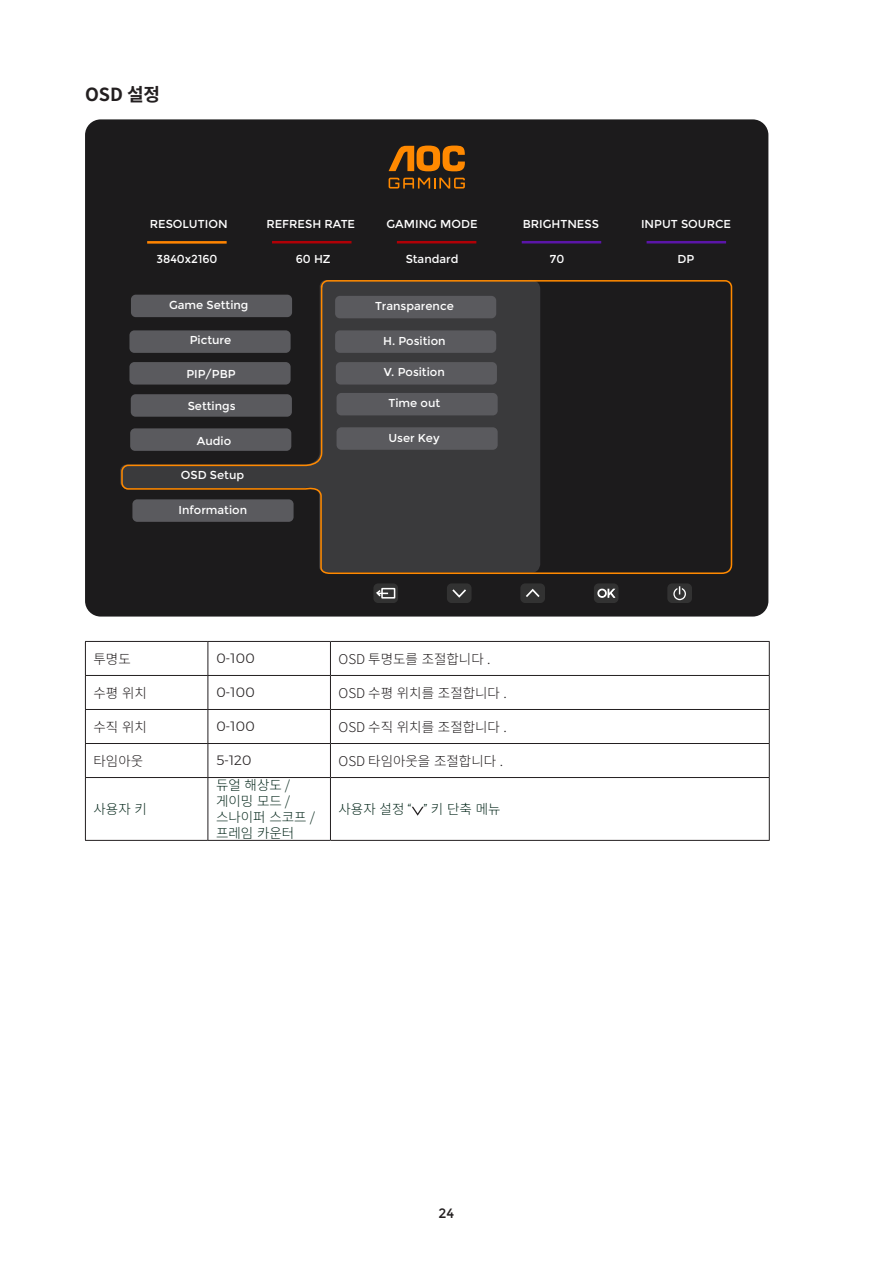
<style>
.page{position:relative;width:893px;height:1263px;background:#fff}
.page>*{position:absolute;margin:0;border:0;box-sizing:border-box;transform-origin:0 0}
.Heading_3{font:100 18px "Noto Sans KR";color:#231f20}
.无间隔{font:100 13.5px "Noto Sans KR";color:#231f20}
.无间隔-2{font:100 13.5px/16.2px "Noto Sans KR";color:#0c2d21}
.无间隔-3{font:300 13.5px "Montserrat";color:#231f20}
.正文_text-1{font:100 13.5px "Noto Sans KR";color:#0c2d21}
.t1{font:13.5px "Montserrat";color:#231f20}
.t2{font:11.55px "Montserrat";color:#fff}
.s1{font-family:"Montserrat";font-weight:300}
</style>
<div class="page">
<div style="left:85px;top:119px;width:683px;height:497px;background:#1c1b1c;border-radius:16px"></div>
<svg style="left:389px;top:178px;width:76px;height:11px"></svg>
<svg style="left:389px;top:146px;width:76px;height:25px"></svg>
<hr style="left:147px;top:241px;width:80px;height:3px;background:#ff8400">
<hr style="left:272px;top:241px;width:79px;height:2px;background:#b00006">
<hr style="left:397px;top:241px;width:79px;height:2px;background:#b00006">
<hr style="left:522px;top:241px;width:79px;height:2px;background:#5a15a8">
<hr style="left:647px;top:241px;width:79px;height:2px;background:#5a15a8">
<div style="left:447px;top:583px;width:25px;height:20px;background:#383838;border-radius:5px"></div>
<svg style="left:452px;top:589px;width:14px;height:9px"></svg>
<div style="left:520px;top:583px;width:25px;height:20px;background:#383838;border-radius:5px"></div>
<svg style="left:526px;top:589px;width:14px;height:8px"></svg>
<div style="left:594px;top:583px;width:24px;height:20px;background:#383838;border-radius:5px"></div>
<svg style="left:597px;top:588px;width:19px;height:10px"></svg>
<div style="left:667px;top:583px;width:25px;height:20px;background:#383838;border-radius:5px"></div>
<svg style="left:673px;top:586px;width:13px;height:14px"></svg>
<div style="left:373px;top:583px;width:25px;height:20px;background:#383838;border-radius:5px"></div>
<div style="left:381px;top:588px;width:14px;height:11px;border:2px solid #fff"></div>
<svg style="left:376px;top:588px;width:14px;height:10px"></svg>
<svg style="left:120px;top:280px;width:613px;height:294px"></svg>
<div style="left:337px;top:427px;width:161px;height:23px;background:#5a5a5e;border-radius:5px"></div>
<hr style="left:85px;top:641px;width:123px;height:1px;background:#231f20">
<hr style="left:85px;top:642px;width:1px;height:33px;background:#231f20">
<hr style="left:208px;top:641px;width:122px;height:1px;background:#231f20">
<hr style="left:208px;top:642px;width:1px;height:33px;background:#231f20">
<hr style="left:330px;top:641px;width:440px;height:1px;background:#231f20">
<hr style="left:330px;top:642px;width:1px;height:33px;background:#231f20">
<hr style="left:769px;top:642px;width:1px;height:33px;background:#231f20">
<hr style="left:85px;top:675px;width:123px;height:1px;background:#231f20">
<hr style="left:85px;top:676px;width:1px;height:33px;background:#231f20">
<hr style="left:208px;top:675px;width:122px;height:1px;background:#231f20">
<hr style="left:208px;top:676px;width:1px;height:33px;background:#231f20">
<hr style="left:330px;top:675px;width:440px;height:1px;background:#231f20">
<hr style="left:330px;top:676px;width:1px;height:33px;background:#231f20">
<hr style="left:769px;top:676px;width:1px;height:33px;background:#231f20">
<hr style="left:85px;top:709px;width:123px;height:1px;background:#231f20">
<hr style="left:85px;top:710px;width:1px;height:33px;background:#231f20">
<hr style="left:208px;top:709px;width:122px;height:1px;background:#231f20">
<hr style="left:208px;top:710px;width:1px;height:33px;background:#231f20">
<hr style="left:330px;top:709px;width:440px;height:1px;background:#231f20">
<hr style="left:330px;top:710px;width:1px;height:33px;background:#231f20">
<hr style="left:769px;top:710px;width:1px;height:33px;background:#231f20">
<hr style="left:85px;top:743px;width:123px;height:1px;background:#231f20">
<hr style="left:85px;top:744px;width:1px;height:33px;background:#231f20">
<hr style="left:208px;top:743px;width:122px;height:1px;background:#231f20">
<hr style="left:208px;top:744px;width:1px;height:33px;background:#231f20">
<hr style="left:330px;top:743px;width:440px;height:1px;background:#231f20">
<hr style="left:330px;top:744px;width:1px;height:33px;background:#231f20">
<hr style="left:769px;top:744px;width:1px;height:33px;background:#231f20">
<hr style="left:85px;top:777px;width:123px;height:1px;background:#231f20">
<hr style="left:85px;top:778px;width:1px;height:62px;background:#231f20">
<hr style="left:208px;top:777px;width:122px;height:1px;background:#231f20">
<hr style="left:208px;top:778px;width:1px;height:62px;background:#231f20">
<hr style="left:330px;top:777px;width:440px;height:1px;background:#231f20">
<hr style="left:330px;top:778px;width:1px;height:62px;background:#231f20">
<hr style="left:769px;top:778px;width:1px;height:62px;background:#231f20">
<hr style="left:85px;top:840px;width:123px;height:1px;background:#231f20">
<hr style="left:208px;top:840px;width:122px;height:1px;background:#231f20">
<hr style="left:330px;top:840px;width:440px;height:1px;background:#231f20">
<svg style="left:412px;top:807px;width:12px;height:9px"></svg>
<p class="Heading_3" style="left:85px;top:84px;width:77px">OSD 설정</p>
<p class="t2" style="left:150px;top:217px;width:79px">RESOLUTION</p>
<p class="t2" style="left:156px;top:253px;width:63px">3840x2160</p>
<p class="t2" style="left:169px;top:298px;width:81px">Game Setting</p>
<p class="t2" style="left:190px;top:333px;width:43px">Picture</p>
<p class="t2" style="left:186px;top:367px;width:51px">PIP/PBP</p>
<p class="t2" style="left:188px;top:399px;width:49px">Settings</p>
<p class="t2" style="left:197px;top:434px;width:36px">Audio</p>
<p class="t2" style="left:181px;top:468px;width:65px">OSD Setup</p>
<p class="t2" style="left:179px;top:503px;width:70px">Information</p>
<p class="t2" style="left:266px;top:217px;width:90px">REFRESH RATE</p>
<p class="t2" style="left:296px;top:253px;width:36px">60 HZ</p>
<p class="t2" style="left:387px;top:217px;width:93px">GAMING MODE</p>
<p class="t2" style="left:406px;top:253px;width:54px">Standard</p>
<p class="t2" style="left:375px;top:299px;width:80px">Transparence</p>
<p class="t2" style="left:383px;top:334px;width:64px">H. Position</p>
<p class="t2" style="left:384px;top:366px;width:62px">V. Position</p>
<p class="t2" style="left:389px;top:397px;width:53px">Time out</p>
<p class="t2" style="left:389px;top:431px;width:53px">User Key</p>
<p class="t2" style="left:523px;top:217px;width:78px">BRIGHTNESS</p>
<p class="t2" style="left:550px;top:253px;width:16px">70</p>
<p class="t2" style="left:641px;top:217px;width:92px">INPUT SOURCE</p>
<p class="t2" style="left:678px;top:253px;width:18px">DP</p>
<p class="无间隔" style="left:94px;top:651px;width:39px">투명도</p>
<p class="无间隔-3" style="left:216px;top:648px;width:40px">0-100</p>
<p class="无间隔" style="left:339px;top:651px;width:154px">OSD 투명도를 조절합니다 .</p>
<p class="无间隔" style="left:94px;top:685px;width:55px">수평 위치</p>
<p class="无间隔-3" style="left:216px;top:682px;width:40px">0-100</p>
<p class="无间隔" style="left:339px;top:685px;width:170px">OSD 수평 위치를 조절합니다 .</p>
<p class="无间隔" style="left:94px;top:719px;width:55px">수직 위치</p>
<p class="无间隔-3" style="left:216px;top:716px;width:40px">0-100</p>
<p class="无间隔" style="left:339px;top:719px;width:170px">OSD 수직 위치를 조절합니다 .</p>
<p class="无间隔" style="left:94px;top:753px;width:51px">타임아웃</p>
<p class="无间隔-3" style="left:216px;top:750px;width:37px">5-120</p>
<p class="无间隔" style="left:339px;top:753px;width:166px">OSD 타임아웃을 조절합니다 .</p>
<p class="正文_text-1" style="left:94px;top:801px;width:55px">사용자 키</p>
<p class="无间隔-2" style="left:216px;top:777px;width:76px">듀얼 해상도 / 게이밍 모드 /</p>
<p class="无间隔-2" style="left:216px;top:809px;width:101px">스나이퍼 스코프 /</p>
<p class="无间隔-2" style="left:216px;top:826px;width:80px">프레임 카운터</p>
<p class="正文_text-1" style="left:339px;top:801px;width:163px">사용자 설정 <span class="s1">“ ”</span> 키 단축 메뉴</p>
<p class="t1" style="left:439px;top:1205px;width:17px">24</p>
</div>
